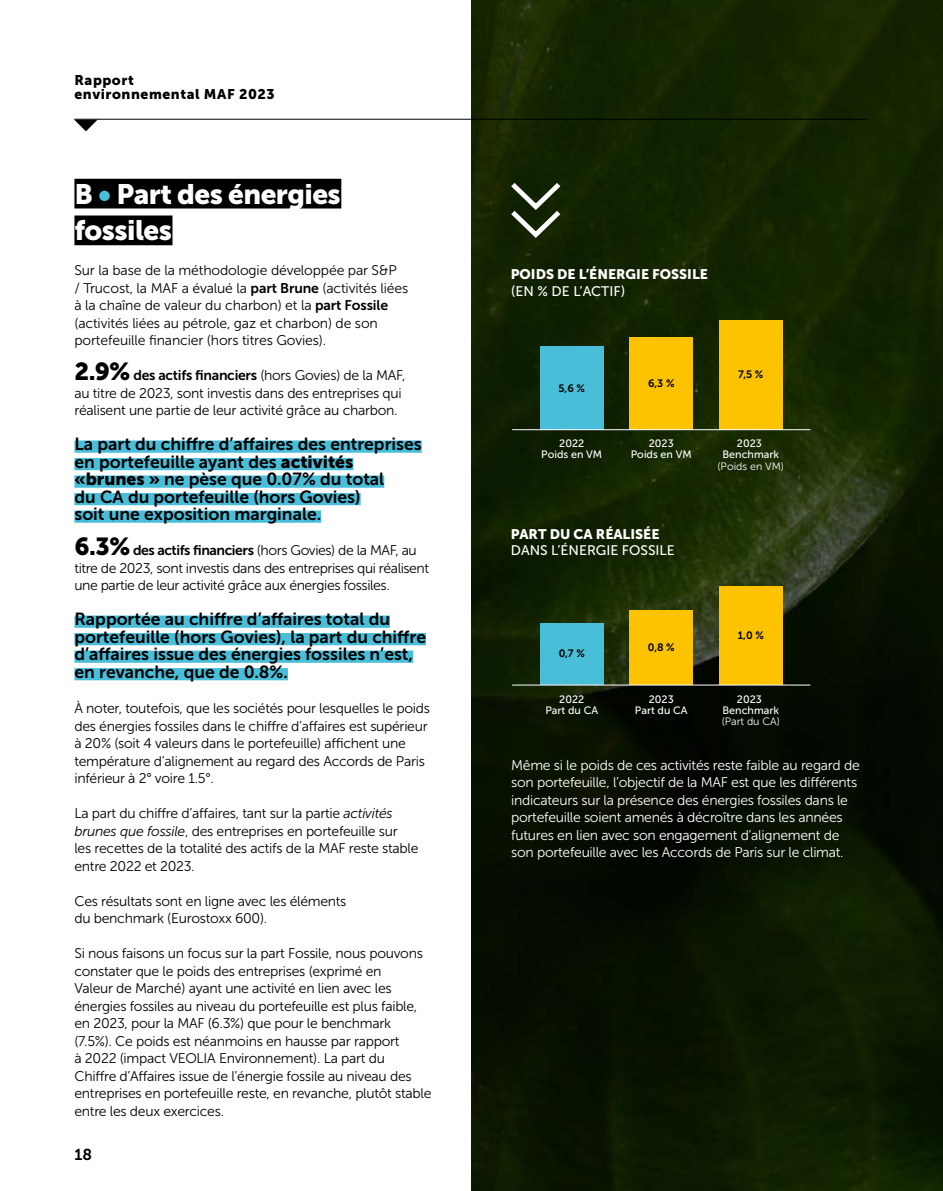
<style>
.page{position:relative;width:943px;height:1191px;background:#fff}
.page>*{position:absolute;margin:0;border:0;box-sizing:border-box;transform-origin:0 0}
.t1{font:28px/36.8px "Museo Sans 900";letter-spacing:-.02em;color:#fff}
.t2{font:17.5px/17.5px "Museo Sans 700";color:#000}
.t3{font:15.75px "Museo Sans 700";color:#000}
.t4{font:14px/17.5px "Museo Sans 300";letter-spacing:-.02em;color:#000}
.t5{font:14px/17.5px "Museo Sans 300";letter-spacing:-.02em;color:#fff}
.t6{font:14px/14px "Museo Sans 900";letter-spacing:.04em;color:#000}
.t7{font:13.83px "Museo Sans 900";color:#fff}
.t8{font:13.83px "Museo Sans 500";color:#fff}
.t9{font:10.67px/11px "Museo Sans 500";color:#fff;text-align:center}
.t10{font:10.67px "Museo Sans 700";color:#000}
.t11{font:10.67px "Museo Sans 300";color:#fff}
.s1{color:#49bed8}
.s2{font-family:"Museo Sans 700"}
.s3{font-family:"Museo Sans 900";font-size:24.5px}
.s4{font-family:"Museo Sans 900"}
.s5{font-style:italic}
</style>
<div class="page">
<img style="left:471px;top:0;width:472px;height:1191px">
<div style="left:74px;top:179px;width:267px;height:29px;background:#000"></div>
<div style="left:74px;top:215px;width:98px;height:30px;background:#000"></div>
<div style="left:74px;top:440px;width:348px;height:13px;background:#49bed8"></div>
<div style="left:74px;top:458px;width:279px;height:12px;background:#49bed8"></div>
<div style="left:74px;top:475px;width:310px;height:13px;background:#49bed8"></div>
<div style="left:74px;top:493px;width:286px;height:12px;background:#49bed8"></div>
<div style="left:74px;top:510px;width:247px;height:13px;background:#49bed8"></div>
<div style="left:74px;top:615px;width:316px;height:13px;background:#49bed8"></div>
<div style="left:74px;top:633px;width:352px;height:12px;background:#49bed8"></div>
<div style="left:74px;top:650px;width:339px;height:13px;background:#49bed8"></div>
<div style="left:74px;top:668px;width:214px;height:12px;background:#49bed8"></div>
<hr style="left:74px;top:119px;width:794px;height:1px;background:#000">
<svg style="left:74px;top:120px;width:23px;height:11px"></svg>
<svg style="left:506px;top:178px;width:59px;height:63px"></svg>
<div style="left:540px;top:346px;width:63px;height:84px;background:#49bed8"></div>
<div style="left:629px;top:337px;width:64px;height:93px;background:#fdc300"></div>
<div style="left:719px;top:320px;width:63px;height:110px;background:#fdc300"></div>
<hr style="left:512px;top:429px;width:298px;height:1px;background:#fff">
<div style="left:540px;top:623px;width:63px;height:62px;background:#49bed8"></div>
<div style="left:629px;top:610px;width:64px;height:75px;background:#fdc300"></div>
<div style="left:719px;top:586px;width:63px;height:99px;background:#fdc300"></div>
<hr style="left:512px;top:684px;width:298px;height:1px;background:#fff">
<p class="t6" style="left:74px;top:73px;width:202px">Rapport<br>environnemental MAF 2023</p>
<h1 class="t1" style="left:74px;top:175px;width:268px">B <span class="s1">•</span> Part des énergies fossiles</h1>
<p class="t4" style="left:74px;top:262px;width:335px">Sur la base de la méthodologie développée par S&amp;P<br>/ Trucost, la MAF a évalué la <span class="s2">part Brune</span> (activités liées à la chaîne de valeur du charbon) et la <span class="s2">part Fossile </span>(activités liées au pétrole, gaz et charbon) de son portefeuille financier (hors titres Govies).</p>
<p class="t4" style="left:74px;top:367px;width:332px"><span class="s3">2.9%</span> <span class="s2">des actifs financiers</span> (hors Govies) de la MAF, au titre de 2023, sont investis dans des entreprises qui réalisent une partie de leur activité grâce au charbon.</p>
<p class="t2" style="left:74px;top:435px;width:349px">La part du chiffre d’affaires des entreprises en portefeuille ayant des <span class="s4">activités «brunes »</span> ne pèse que 0.07% du total<br>du CA du portefeuille (hors Govies)<br>soit une exposition marginale.</p>
<p class="t4" style="left:74px;top:542px;width:356px"><span class="s3">6.3%</span> <span class="s2">des actifs financiers</span> (hors Govies) de la MAF, au titre de 2023, sont investis dans des entreprises qui réalisent une partie de leur activité grâce aux énergies fossiles.</p>
<p class="t2" style="left:74px;top:610px;width:353px">Rapportée au chiffre d’affaires total du portefeuille (hors Govies), la part du chiffre d’affaires issue des énergies fossiles n’est, en revanche, que de 0.8%.</p>
<p class="t4" style="left:74px;top:699px;width:357px">À noter, toutefois, que les sociétés pour lesquelles le poids des énergies fossiles dans le chiffre d’affaires est supérieur à 20% (soit 4 valeurs dans le portefeuille) affichent une température d’alignement au regard des Accords de Paris inférieur à 2° voire 1.5°.</p>
<p class="t4" style="left:74px;top:804px;width:345px">La part du chiffre d’affaires, tant sur la partie <span class="s5">activités brunes que fossile</span>, des entreprises en portefeuille sur<br>les recettes de la totalité des actifs de la MAF reste stable entre 2022 et 2023.</p>
<p class="t4" style="left:74px;top:892px;width:273px">Ces résultats sont en ligne avec les éléments du benchmark (Eurostoxx 600).</p>
<p class="t4" style="left:74px;top:944px;width:358px">Si nous faisons un focus sur la part Fossile, nous pouvons constater que le poids des entreprises (exprimé en<br>Valeur de Marché) ayant une activité en lien avec les énergies fossiles au niveau du portefeuille est plus faible, en 2023, pour la MAF (6.3%) que pour le benchmark (7.5%). Ce poids est néanmoins en hausse par rapport<br>à 2022 (impact VEOLIA Environnement). La part du<br>Chiffre d’Affaires issue de l’énergie fossile au niveau des entreprises en portefeuille reste, en revanche, plutôt stable entre les deux exercices.</p>
<p class="t3" style="left:74px;top:1145px;width:19px">18</p>
<p class="t7" style="left:511px;top:266px;width:199px">POIDS DE L’ÉNERGIE FOSSILE</p>
<p class="t8" style="left:511px;top:283px;width:116px">(EN % DE L’ACTIF)</p>
<p class="t10" style="left:558px;top:382px;width:28px">5,6 %</p>
<p class="t10" style="left:648px;top:377px;width:28px">6,3 %</p>
<p class="t9" style="left:541px;top:438px;width:62px">2022<br>Poids en VM</p>
<p class="t9" style="left:631px;top:438px;width:62px">2023<br>Poids en VM</p>
<p class="t7" style="left:511px;top:526px;width:150px">PART DU CA RÉALISÉE</p>
<p class="t8" style="left:511px;top:543px;width:165px">DANS L’ÉNERGIE FOSSILE</p>
<p class="t10" style="left:738px;top:368px;width:27px">7,5 %</p>
<p class="t9" style="left:722px;top:438px;width:58px">2023<br>Benchmark</p>
<p class="t11" style="left:717px;top:460px;width:68px">(Poids en VM)</p>
<p class="t10" style="left:558px;top:648px;width:28px">0,7 %</p>
<p class="t10" style="left:647px;top:641px;width:29px">0,8 %</p>
<p class="t9" style="left:545px;top:693px;width:54px">2022<br>Part du CA</p>
<p class="t9" style="left:635px;top:693px;width:54px">2023<br>Part du CA</p>
<p class="t10" style="left:737px;top:629px;width:28px">1,0 %</p>
<p class="t9" style="left:722px;top:693px;width:58px">2023<br>Benchmark</p>
<p class="t11" style="left:721px;top:715px;width:60px">(Part du CA)</p>
<p class="t5" style="left:511px;top:756px;width:350px">Même si le poids de ces activités reste faible au regard de son portefeuille, l’objectif de la MAF est que les différents indicateurs sur la présence des énergies fossiles dans le portefeuille soient amenés à décroître dans les années futures en lien avec son engagement d’alignement de son portefeuille avec les Accords de Paris sur le climat.</p>
</div>
